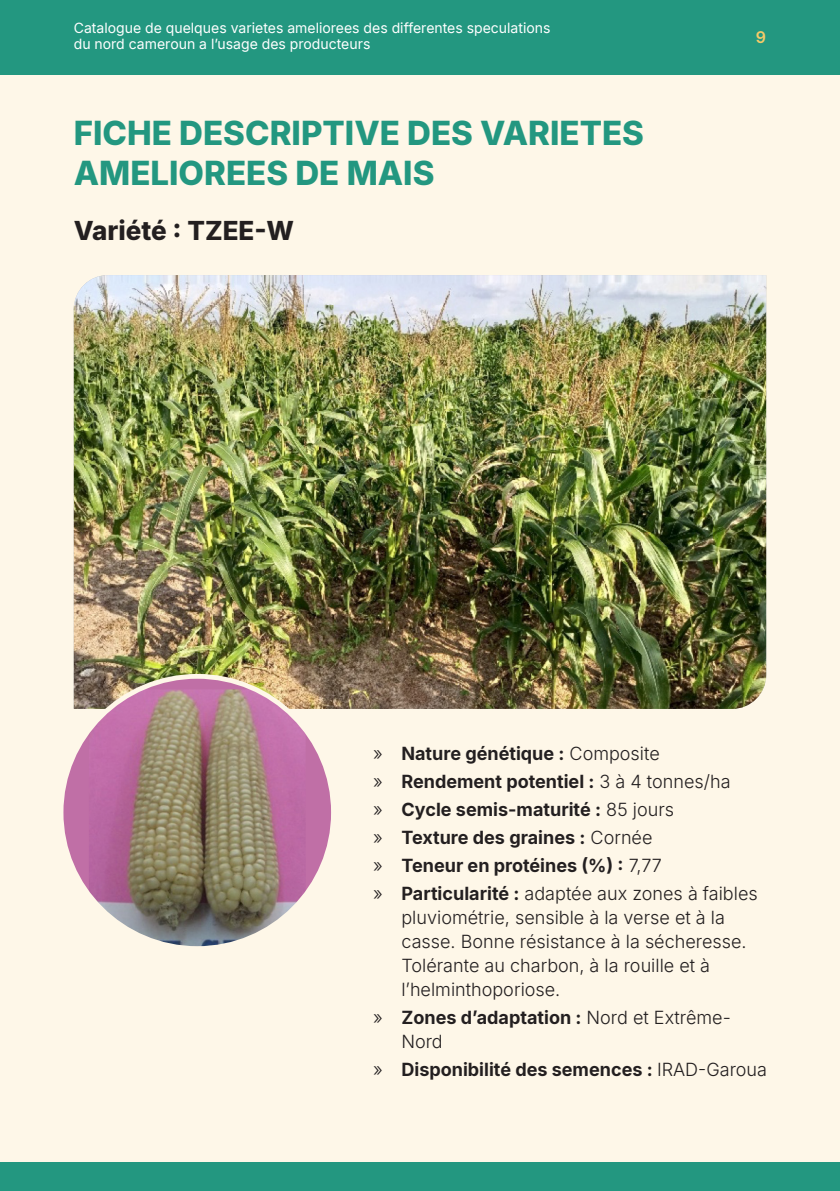
<style>
.page{position:relative;width:840px;height:1191px;background:#fff}
.page>*{position:absolute;margin:0;border:0;box-sizing:border-box;transform-origin:0 0}
.HEADER_0{font:800 33px/39.6px "Inter";color:#239780}
.HEADER_1{font:800 26px "Inter";color:#231f20}
.t1{font:300 18px/24px "Inter";color:#231f20}
.t2{font:700 18px "Inter";color:#231f20}
.t3{font:600 16px "Inter";color:#f7cb68}
.t4{font:14px/16.8px "Inter";color:#fff}
.s1{font-weight:300}
.s2{font-weight:700}
</style>
<div class="page">
<div style="left:0;top:0;width:839px;height:1191px;background:#fef7e8"></div>
<div style="left:0;top:0;width:839px;height:75px;background:#239780"></div>
<div style="left:0;top:1162px;width:839px;height:29px;background:#239780"></div>
<img style="left:74px;top:275px;width:691px;height:434px">
<svg style="left:61px;top:676px;width:272px;height:272px;background:#c984b0"></svg>
<img style="left:89px;top:689px;width:216px;height:256px">
<p class="t4" style="left:74px;top:19px;width:478px">Catalogue de quelques varietes ameliorees des differentes speculations du nord cameroun a l’usage des producteurs</p>
<p class="HEADER_0" style="left:74px;top:113px;width:571px">FICHE DESCRIPTIVE DES VARIETES<br>AMELIOREES DE MAIS</p>
<p class="HEADER_1" style="left:74px;top:211px;width:221px">Variété : TZEE-W</p>
<p class="t3" style="left:755px;top:25px;width:12px">9</p>
<p class="t2" style="left:373px;top:740px;width:288px"><span class="s1">»</span> Nature génétique : <span class="s1">Composite</span></p>
<p class="t2" style="left:373px;top:768px;width:359px"><span class="s1">»</span> Rendement potentiel : <span class="s1">3 à 4 tonnes/ha</span></p>
<p class="t2" style="left:373px;top:796px;width:302px"><span class="s1">»</span> Cycle semis-maturité : <span class="s1">85 jours</span></p>
<p class="t2" style="left:373px;top:824px;width:281px"><span class="s1">»</span> Texture des graines : <span class="s1">Cornée</span></p>
<p class="t2" style="left:373px;top:852px;width:290px"><span class="s1">»</span> Teneur en protéines (%) : <span class="s1">7,77</span></p>
<p class="t1" style="left:401px;top:881px;width:357px;text-indent:-28px">» <span class="s2">Particularité :</span> adaptée aux zones à faibles pluviométrie, sensible à la verse et à la casse. Bonne résistance à la sécheresse.<br>Tolérante au charbon, à la rouille et à l’helminthoporiose.</p>
<p class="t1" style="left:401px;top:1005px;width:331px;text-indent:-28px">» <span class="s2">Zones d’adaptation :</span> Nord et Extrême-<br>Nord</p>
<p class="t2" style="left:373px;top:1056px;width:395px"><span class="s1">»</span> Disponibilité des semences : <span class="s1">IRAD-Garoua</span></p>
</div>
